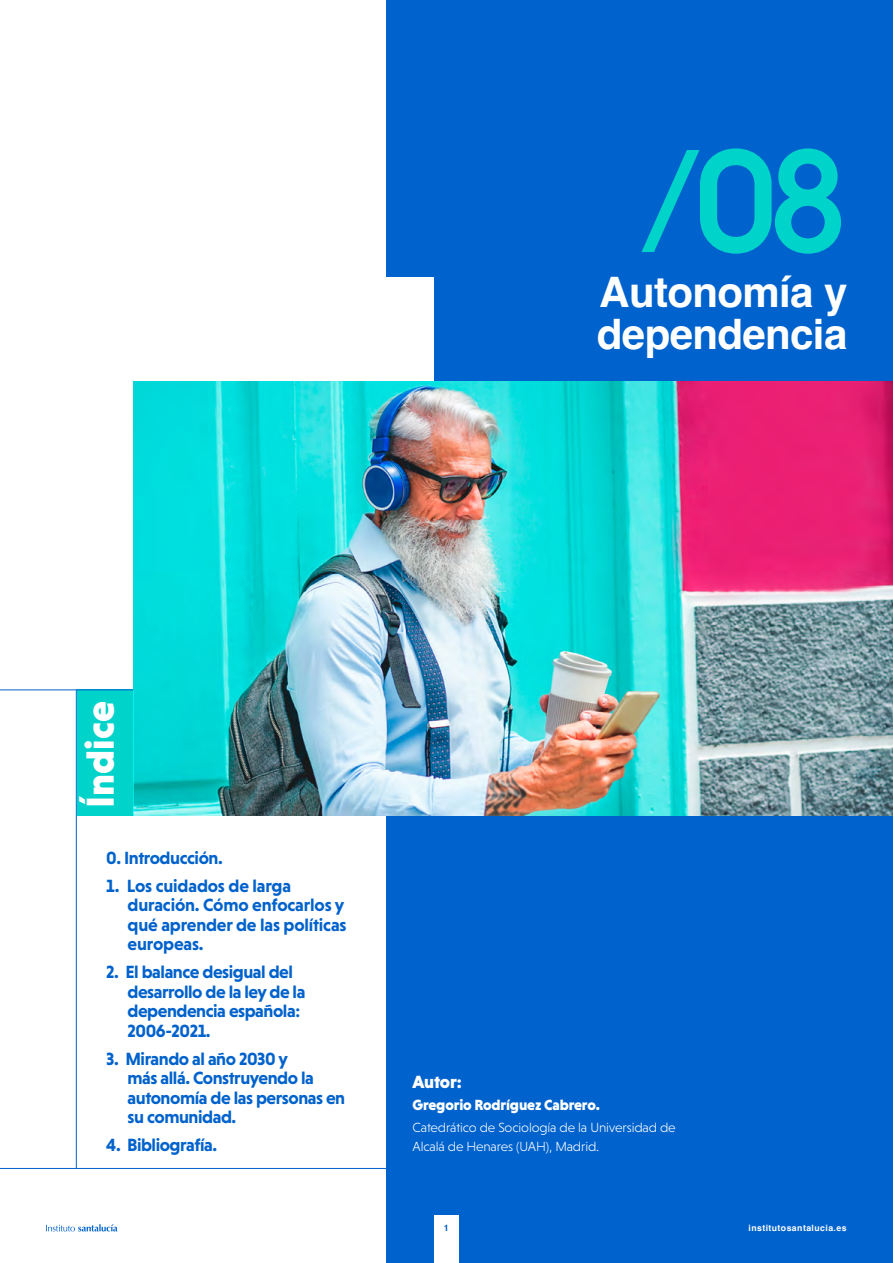
<style>
.page{position:relative;width:893px;height:1263px;background:#fff}
.page>*{position:absolute;margin:0;border:0;box-sizing:border-box;transform-origin:0 0}
.t1{font:500 150px "Niveau Grotesk";color:#00d3ca}
.t2{font:700 42px/42px "Helvetica";letter-spacing:-.015em;color:#fff}
.t3{font:900 39.6px "Niveau Grotesk";color:#fff}
.t4{font:700 18px/19.5px "Niveau Grotesk";letter-spacing:-.025em;color:#0062cc}
.t5{font:900 18px "Niveau Grotesk";letter-spacing:-.015em;color:#fff}
.t6{font:900 15px "Niveau Grotesk";letter-spacing:-.01em;color:#fff}
.t7{font:300 13.5px/19.5px "Niveau Grotesk";letter-spacing:-.01em;color:#fff}
.t8{font:700 9px "Helvetica";color:#0062cc}
.t9{font:700 8.7px "Helvetica";letter-spacing:.05em;color:#fff}
</style>
<div class="page">
<div style="left:386px;top:0;width:507px;height:1263px;background:#0062cc"></div>
<div style="left:340px;top:277px;width:94px;height:429px;background:#fff"></div>
<img style="left:133px;top:381px;width:760px;height:434px">
<div style="left:77px;top:689px;width:56px;height:126px;background:#00d3ca"></div>
<hr style="left:76px;top:690px;width:1px;height:478px;background:#0062cc">
<hr style="left:0;top:690px;width:133px;height:1px;background:#0062cc">
<hr style="left:0;top:1168px;width:386px;height:1px;background:#0062cc">
<div style="left:434px;top:1215px;width:25px;height:48px;background:#fff"></div>
<svg style="left:46px;top:1224px;width:71px;height:7px"></svg>
<h1 class="t1" style="left:638px;top:115px;width:211px">/08</h1>
<h2 class="t2" style="left:597px;top:276px;width:252px">Autonomía y dependencia</h2>
<h3 class="t3" style="left:77px;top:808px;width:108px;rotate:-90deg">Índice</h3>
<p class="t4" style="left:106px;top:847px;width:118px">0. Introducción.</p>
<p class="t4" style="left:128px;top:875px;width:221px;text-indent:-21px">1. Los cuidados de larga duración. Cómo enfocarlos y qué aprender de las políticas europeas.</p>
<p class="t4" style="left:128px;top:962px;width:179px;text-indent:-21px">2. El balance desigual del desarrollo de la ley de la dependencia española:<br>2006-2021.</p>
<p class="t4" style="left:128px;top:1048px;width:219px;text-indent:-21px">3. Mirando al año 2030 y<br>más allá. Construyendo la autonomía de las personas en su comunidad.</p>
<p class="t4" style="left:106px;top:1135px;width:112px">4. Bibliografía.</p>
<p class="t5" style="left:412px;top:1072px;width:51px">Autor:</p>
<p class="t6" style="left:412px;top:1096px;width:189px">Gregorio Rodríguez Cabrero.</p>
<p class="t7" style="left:412px;top:1117px;width:265px">Catedrático de Sociología de la Universidad de<br>Alcalá de Henares (UAH), Madrid.</p>
<p class="t8" style="left:444px;top:1223px;width:7px">1</p>
<p class="t9" style="left:748px;top:1223px;width:100px">institutosantalucia.es</p>
</div>
